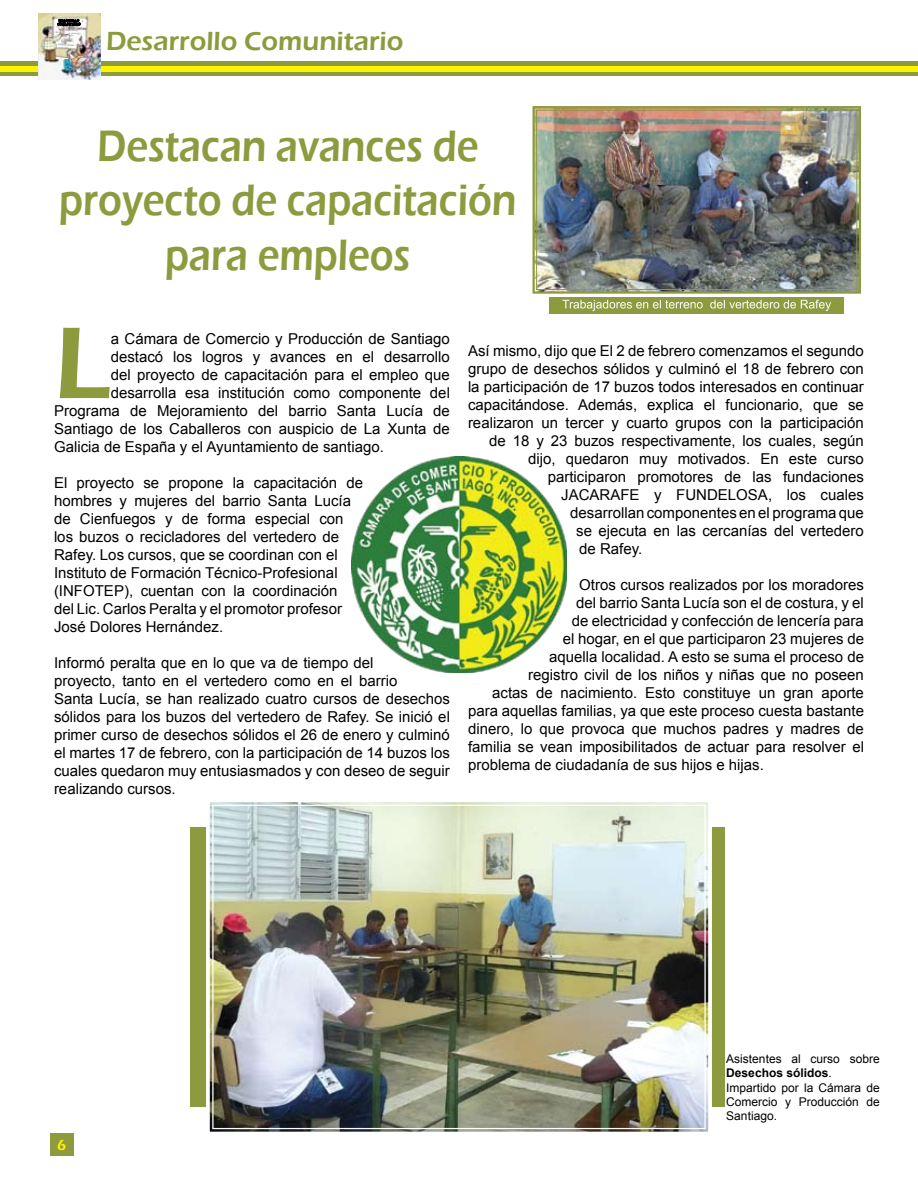
<style>
.page{position:relative;width:918px;height:1188px;background:#fff}
.page>*{position:absolute;margin:0;border:0;box-sizing:border-box;transform-origin:0 0}
.t1{font:600 105.6px "Eras ITC";color:#8d9b3e}
.t2{font:600 45.3px/54.3px "Eras ITC";color:#8d9b3e;text-align:center;scale:.85 1}
.t3{font:600 27px "Eras ITC";color:#8d9b3e}
.t4{font:15px/18px "Arial";color:#000}
.t5{font:600 15px "Eras ITC";color:#fff200}
.t6{font:12px/14.4px "Arial";color:#000}
.s1{font-weight:700}
</style>
<div class="page">
<div style="left:0;top:61px;width:918px;height:15px;background:#8d9b3e"></div>
<div style="left:0;top:66px;width:918px;height:6px;background:#fff200"></div>
<div style="left:50px;top:1133px;width:24px;height:23px;background:#8d9b3e"></div>
<img style="left:38px;top:14px;width:63px;height:66px">
<div style="left:56px;top:19px;width:26px;height:7px;background:#fff"></div>
<svg style="left:56px;top:19px;width:25px;height:8px"></svg>
<div style="left:190px;top:827px;width:535px;height:279px;background:#8d9b3e"></div>
<img style="left:204px;top:802px;width:510px;height:330px">
<div style="left:212px;top:805px;width:494px;height:324px;border:1px solid #fff"></div>
<img style="left:532px;top:106px;width:329px;height:188px">
<div style="left:536px;top:110px;width:321px;height:180px;border:1px solid #8d9b3e"></div>
<div style="left:549px;top:297px;width:295px;height:17px;background:#8d9b3e"></div>
<svg style="left:562px;top:300px;width:269px;height:11px"></svg>
<img style="left:351px;top:456px;width:216px;height:216px">
<h3 class="t3" style="left:106px;top:26px;width:299px">Desarrollo Comunitario</h3>
<h2 class="t2" style="left:59px;top:119px;width:540px">Destacan avances de proyecto de capacitación para empleos</h2>
<h1 class="t1" style="left:54px;top:303px;width:58px">L</h1>
<p class="t4" style="left:111px;top:330px;width:341px">a Cámara de Comercio y Producción de Santiago</p>
<p class="t4" style="left:111px;top:348px;width:341px">destacó los logros y avances en el desarrollo</p>
<p class="t4" style="left:111px;top:366px;width:341px">del proyecto de capacitación para el empleo que</p>
<p class="t4" style="left:111px;top:384px;width:341px">desarrolla esa institución como componente del</p>
<p class="t4" style="left:54px;top:402px;width:397px">Programa de Mejoramiento del barrio Santa Lucía de</p>
<p class="t4" style="left:54px;top:420px;width:397px">Santiago de los Caballeros con auspicio de La Xunta de</p>
<p class="t4" style="left:54px;top:438px;width:331px">Galicia de España y el Ayuntamiento de santiago.</p>
<p class="t4" style="left:54px;top:474px;width:311px">El proyecto se propone la capacitación de hombres y mujeres del barrio Santa Lucía de Cienfuegos y de forma especial con los buzos o recicladores del vertedero de Rafey. Los cursos, que se coordinan con el Instituto de Formación Técnico-Profesional (INFOTEP), cuentan con la coordinación<br>del Lic. Carlos Peralta y el promotor profesor José Dolores Hernández.</p>
<p class="t4" style="left:54px;top:654px;width:397px">Informó peralta que en lo que va de tiempo del<br>proyecto, tanto en el vertedero como en el barrio<br>Santa Lucía, se han realizado cuatro cursos de desechos sólidos para los buzos del vertedero de Rafey. Se inició el primer curso de desechos sólidos el 26 de enero y culminó el martes 17 de febrero, con la participación de 14 buzos los cuales quedaron muy entusiasmados y con deseo de seguir realizando cursos.</p>
<p class="t4" style="left:468px;top:342px;width:397px">Así mismo, dijo que El 2 de febrero comenzamos el segundo</p>
<p class="t4" style="left:468px;top:360px;width:397px">grupo de desechos sólidos y culminó el 18 de febrero con</p>
<p class="t4" style="left:468px;top:378px;width:397px">la participación de 17 buzos todos interesados en continuar</p>
<p class="t4" style="left:468px;top:396px;width:397px">capacitándose. Además, explica el funcionario, que se</p>
<p class="t4" style="left:468px;top:414px;width:397px">realizaron un tercer y cuarto grupos con la participación</p>
<p class="t4" style="left:489px;top:432px;width:376px">de 18 y 23 buzos respectivamente, los cuales, según</p>
<p class="t4" style="left:528px;top:450px;width:337px">dijo, quedaron muy motivados. En este curso</p>
<p class="t4" style="left:548px;top:468px;width:318px">participaron promotores de las fundaciones</p>
<p class="t4" style="left:561px;top:486px;width:304px">JACARAFE y FUNDELOSA, los cuales</p>
<p class="t4" style="left:570px;top:504px;width:295px">desarrollan componentes en el programa que</p>
<p class="t4" style="left:576px;top:522px;width:289px">se ejecuta en las cercanías del vertedero</p>
<p class="t4" style="left:579px;top:540px;width:65px">de Rafey.</p>
<p class="t4" style="left:579px;top:576px;width:286px">Otros cursos realizados por los moradores</p>
<p class="t4" style="left:576px;top:594px;width:289px">del barrio Santa Lucía son el de costura, y el</p>
<p class="t4" style="left:572px;top:612px;width:294px">de electricidad y confección de lencería para</p>
<p class="t4" style="left:563px;top:630px;width:303px">el hogar, en el que participaron 23 mujeres de</p>
<p class="t4" style="left:549px;top:648px;width:316px">aquella localidad. A esto se suma el proceso de</p>
<p class="t4" style="left:528px;top:666px;width:337px">registro civil de los niños y niñas que no poseen</p>
<p class="t4" style="left:492px;top:684px;width:373px">actas de nacimiento. Esto constituye un gran aporte</p>
<p class="t4" style="left:468px;top:702px;width:397px">para aquellas familias, ya que este proceso cuesta bastante</p>
<p class="t4" style="left:468px;top:720px;width:397px">dinero, lo que provoca que muchos padres y madres de</p>
<p class="t4" style="left:468px;top:738px;width:398px">familia se vean imposibilitados de actuar para resolver el</p>
<p class="t4" style="left:468px;top:756px;width:297px">problema de ciudadanía de sus hijos e hijas.</p>
<p class="t5" style="left:57px;top:1136px;width:11px">6</p>
<p class="t6" style="left:726px;top:1051px;width:155px">Asistentes al curso sobre<br><span class="s1">Desechos sólidos</span>.<br>Impartido por la Cámara de<br>Comercio y Producción de<br>Santiago.</p>
</div>
